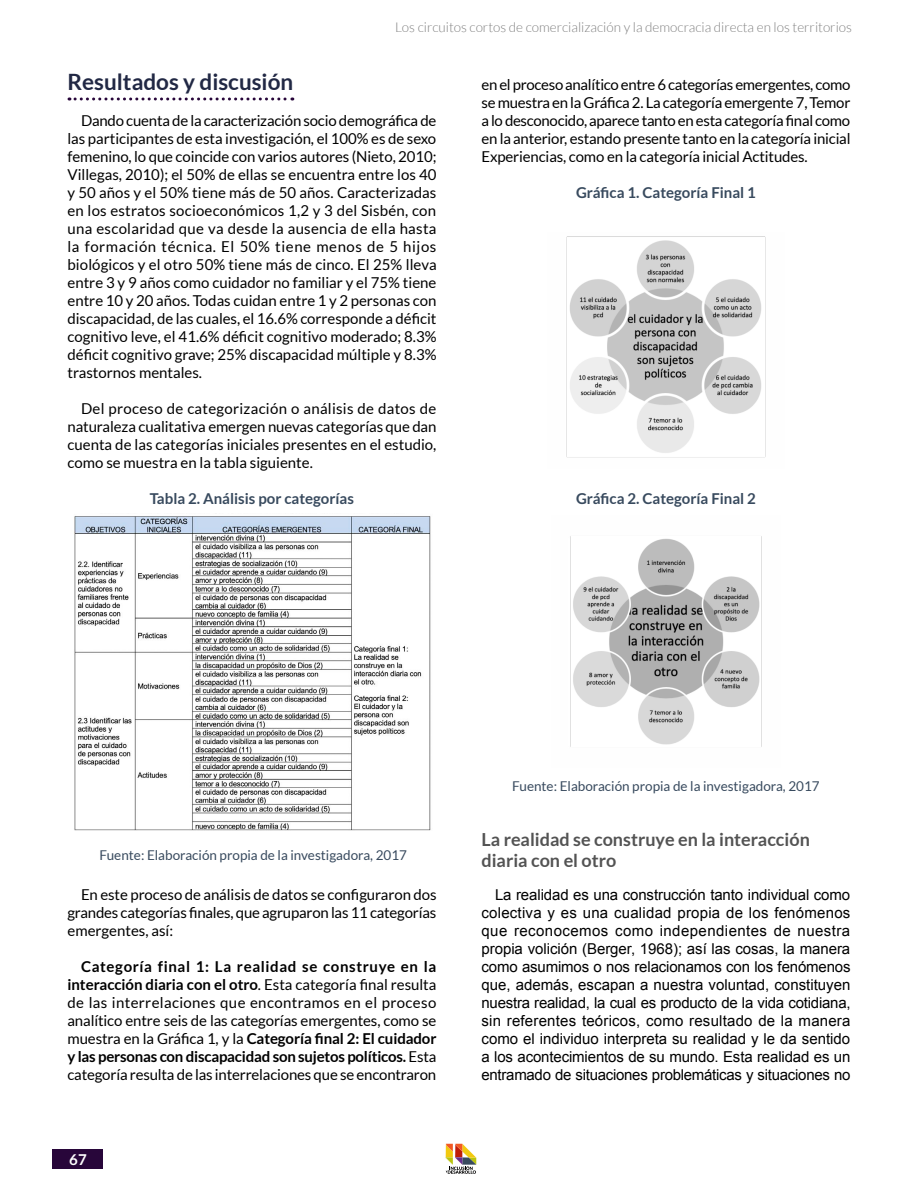
<style>
.page{position:relative;width:918px;height:1188px;background:#fff}
.page>*{position:absolute;margin:0;border:0;box-sizing:border-box;transform-origin:0 0}
.TITULO_GENERAL{font:700 22.5px "Lato";color:#212844}
.SUBTÍTULOS_GENERALES{font:700 18px/21px "Lato";color:#535353}
.t1{font:15px/18px "Lato";letter-spacing:-.01em;color:#000;text-align:justify}
.t2{font:15px/18px "Arial";letter-spacing:-.02em;color:#000;text-align:justify}
.TABLA_Y_FIGURA{font:700 15px "Lato";color:#384a5e}
.t3{font:700 15px "Lato";color:#fff}
.FUENTE{font:13.5px "Lato";color:#384a5e}
.t4{font:300 13.5px "Lato";color:#808080}
.s1{font-weight:700}
</style>
<div class="page">
<div style="left:52px;top:1149px;width:52px;height:19px;background:#28063a"></div>
<svg style="left:446px;top:1144px;width:30px;height:30px"></svg>
<svg style="left:69px;top:98px;width:224px;height:2px"></svg>
<img style="left:566px;top:236px;width:200px;height:222px">
<img style="left:570px;top:536px;width:192px;height:211px">
<img style="left:74px;top:516px;width:357px;height:315px">
<p class="t4" style="left:395px;top:20px;width:458px">Los circuitos cortos de comercialización y la democracia directa en los territorios</p>
<p class="TITULO_GENERAL" style="left:68px;top:69px;width:227px">Resultados y discusión</p>
<p class="t1" style="left:68px;top:111px;width:371px;text-indent:14px">Dando cuenta de la caracterización socio demográfica de las participantes de esta investigación, el 100% es de sexo femenino, lo que coincide con varios autores (Nieto, 2010; Villegas, 2010); el 50% de ellas se encuentra entre los 40 y 50 años y el 50% tiene más de 50 años. Caracterizadas en los estratos socioeconómicos 1,2 y 3 del Sisbén, con una escolaridad que va desde la ausencia de ella hasta la formación técnica. El 50% tiene menos de 5 hijos biológicos y el otro 50% tiene más de cinco. El 25% lleva entre 3 y 9 años como cuidador no familiar y el 75% tiene entre 10 y 20 años. Todas cuidan entre 1 y 2 personas con discapacidad, de las cuales, el 16.6% corresponde a déficit cognitivo leve, el 41.6% déficit cognitivo moderado; 8.3% déficit cognitivo grave; 25% discapacidad múltiple y 8.3% trastornos mentales.</p>
<p class="t1" style="left:68px;top:399px;width:370px;text-indent:14px">Del proceso de categorización o análisis de datos de naturaleza cualitativa emergen nuevas categorías que dan cuenta de las categorías iniciales presentes en el estudio, como se muestra en la tabla siguiente.</p>
<p class="TABLA_Y_FIGURA" style="left:150px;top:490px;width:206px">Tabla 2. Análisis por categorías</p>
<p class="t1" style="left:482px;top:75px;width:371px">en el proceso analítico entre 6 categorías emergentes, como se muestra en la Gráfica 2. La categoría emergente 7, Temor a lo desconocido, aparece tanto en esta categoría final como en la anterior, estando presente tanto en la categoría inicial Experiencias, como en la categoría inicial Actitudes.</p>
<p class="TABLA_Y_FIGURA" style="left:576px;top:184px;width:181px">Gráfica 1. Categoría Final 1</p>
<p class="TABLA_Y_FIGURA" style="left:576px;top:490px;width:181px">Gráfica 2. Categoría Final 2</p>
<p class="FUENTE" style="left:100px;top:847px;width:309px">Fuente: Elaboración propia de la investigadora, 2017</p>
<p class="t1" style="left:68px;top:885px;width:371px;text-indent:14px">En este proceso de análisis de datos se configuraron dos grandes categorías finales, que agruparon las 11 categorías emergentes, así:</p>
<p class="t1" style="left:68px;top:957px;width:371px;text-indent:14px"><span class="s1">Categoría final 1: La realidad se construye en la interacción diaria con el otro</span>. Esta categoría final resulta de las interrelaciones que encontramos en el proceso analítico entre seis de las categorías emergentes, como se muestra en la Gráfica 1, y la <span class="s1">Categoría final 2: El cuidador y las personas con discapacidad son sujetos políticos.</span> Esta categoría resulta de las interrelaciones que se encontraron</p>
<p class="t3" style="left:69px;top:1151px;width:19px">67</p>
<p class="FUENTE" style="left:512px;top:779px;width:309px">Fuente: Elaboración propia de la investigadora, 2017</p>
<p class="SUBTÍTULOS_GENERALES" style="left:482px;top:829px;width:330px">La realidad se construye en la interacción diaria con el otro</p>
<p class="t2" style="left:482px;top:886px;width:371px;text-indent:14px">La realidad es una construcción tanto individual como colectiva y es una cualidad propia de los fenómenos que reconocemos como independientes de nuestra propia volición (Berger, 1968); así las cosas, la manera como asumimos o nos relacionamos con los fenómenos que, además, escapan a nuestra voluntad, constituyen nuestra realidad, la cual es producto de la vida cotidiana, sin referentes teóricos, como resultado de la manera como el individuo interpreta su realidad y le da sentido a los acontecimientos de su mundo. Esta realidad es un entramado de situaciones problemáticas y situaciones no</p>
</div>
